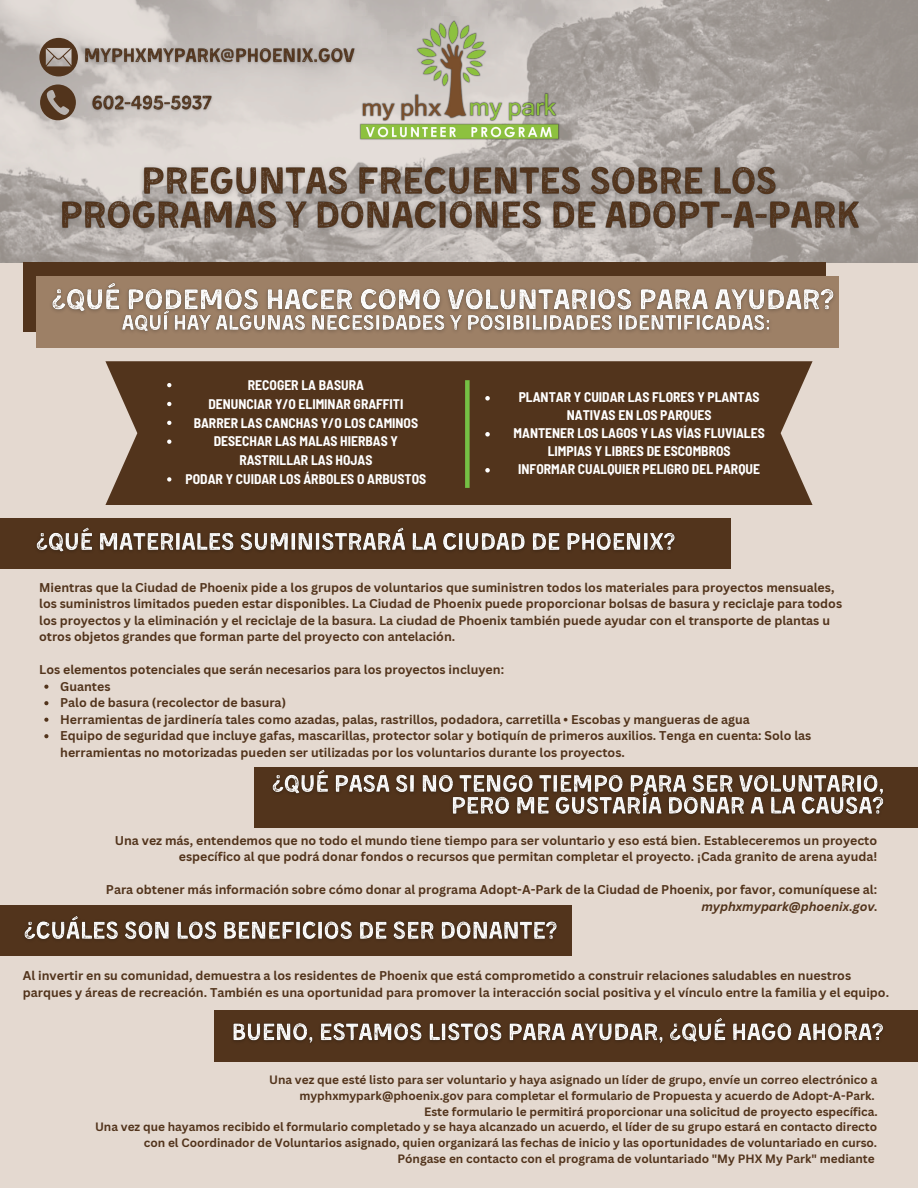
<style>
.page{position:relative;width:918px;height:1188px;background:#e4d9d0}
.page>*{position:absolute;margin:0;border:0;box-sizing:border-box;transform-origin:0 0}
.t1{font:700 semi-condensed 13.65px/18px "Barlow";color:#fff;text-align:center}
.t2{font:700 12.45px/16.5px "Canva Sans";color:#52341c}
.t3{font:700 11.85px/15.8px "Canva Sans";color:#52341c;text-align:right}
.s1{font-style:italic}
</style>
<div class="page">
<img style="left:0;top:0;width:918px;height:262px">
<img style="left:357px;top:19px;width:204px;height:122px">
<div style="left:23px;top:262px;width:803px;height:69px;background:#52341c"></div>
<div style="left:36px;top:276px;width:803px;height:72px;background:#9d8066"></div>
<img style="left:52px;top:282px;width:782px;height:51px">
<div style="left:105px;top:361px;width:708px;height:144px;background:#52341c"></div>
<svg style="left:167px;top:383px;width:4px;height:4px"></svg>
<svg style="left:167px;top:402px;width:4px;height:4px"></svg>
<svg style="left:167px;top:421px;width:4px;height:4px"></svg>
<svg style="left:167px;top:440px;width:4px;height:4px"></svg>
<svg style="left:167px;top:477px;width:4px;height:5px"></svg>
<div style="left:465px;top:380px;width:5px;height:108px;background:#75c044"></div>
<svg style="left:485px;top:396px;width:5px;height:5px"></svg>
<svg style="left:485px;top:432px;width:5px;height:5px"></svg>
<svg style="left:485px;top:468px;width:5px;height:5px"></svg>
<div style="left:0;top:519px;width:730px;height:50px;background:#52341c"></div>
<svg style="left:44px;top:685px;width:4px;height:4px"></svg>
<svg style="left:44px;top:701px;width:4px;height:4px"></svg>
<svg style="left:44px;top:718px;width:4px;height:4px"></svg>
<svg style="left:44px;top:734px;width:4px;height:4px"></svg>
<div style="left:254px;top:767px;width:664px;height:61px;background:#52341c"></div>
<div style="left:0;top:905px;width:572px;height:50px;background:#52341c"></div>
<div style="left:214px;top:1011px;width:704px;height:51px;background:#52341c"></div>
<img style="left:36px;top:527px;width:639px;height:25px">
<img style="left:272px;top:769px;width:612px;height:45px">
<img style="left:24px;top:916px;width:533px;height:24px">
<img style="left:233px;top:1018px;width:650px;height:25px">
<img style="left:52px;top:158px;width:817px;height:81px">
<svg style="left:39px;top:38px;width:39px;height:38px"></svg>
<img style="left:75px;top:42px;width:287px;height:28px">
<svg style="left:40px;top:84px;width:36px;height:36px"></svg>
<img style="left:87px;top:90px;width:130px;height:27px">
<p class="t1" style="left:248px;top:375px;width:117px">RECOGER LA BASURA</p>
<p class="t1" style="left:208px;top:394px;width:197px">DENUNCIAR Y/O ELIMINAR GRAFFITI</p>
<p class="t1" style="left:194px;top:413px;width:226px">BARRER LAS CANCHAS Y/O LOS CAMINOS</p>
<p class="t1" style="left:214px;top:431px;width:186px;line-height:18.9px">DESECHAR LAS MALAS HIERBAS Y<br>RASTRILLAR LAS HOJAS</p>
<p class="t1" style="left:186px;top:470px;width:242px">PODAR Y CUIDAR LOS ÁRBOLES O ARBUSTOS</p>
<p class="t1" style="left:519px;top:387px;width:242px">PLANTAR Y CUIDAR LAS FLORES Y PLANTAS<br>NATIVAS EN LOS PARQUES</p>
<p class="t1" style="left:514px;top:423px;width:253px">MANTENER LOS LAGOS Y LAS VÍAS FLUVIALES<br>LIMPIAS Y LIBRES DE ESCOMBROS</p>
<p class="t1" style="left:518px;top:459px;width:243px">INFORMAR CUALQUIER PELIGRO DEL PARQUE</p>
<p class="t2" style="left:39px;top:579px;width:804px">Mientras que la Ciudad de Phoenix pide a los grupos de voluntarios que suministren todos los materiales para proyectos mensuales, los suministros limitados pueden estar disponibles. La Ciudad de Phoenix puede proporcionar bolsas de basura y reciclaje para todos los proyectos y la eliminación y el reciclaje de la basura. La ciudad de Phoenix también puede ayudar con el transporte de plantas u otros objetos grandes que forman parte del proyecto con antelación.</p>
<p class="t2" style="left:39px;top:661px;width:466px">Los elementos potenciales que serán necesarios para los proyectos incluyen:</p>
<p class="t2" style="left:60px;top:678px;width:52px">Guantes</p>
<p class="t2" style="left:60px;top:694px;width:227px">Palo de basura (recolector de basura)</p>
<p class="t2" style="left:60px;top:711px;width:691px">Herramientas de jardinería tales como azadas, palas, rastrillos, podadora, carretilla • Escobas y mangueras de agua</p>
<h4 class="t2" style="left:60px;top:727px;width:753px">Equipo de seguridad que incluye gafas, mascarillas, protector solar y botiquín de primeros auxilios. Tenga en cuenta: Solo las herramientas no motorizadas pueden ser utilizadas por los voluntarios durante los proyectos.</h4>
<h4 class="t2" style="left:115px;top:832px;width:764px;text-align:right">Una vez más, entendemos que no todo el mundo tiene tiempo para ser voluntario y eso está bien. Estableceremos un proyecto específico al que podrá donar fondos o recursos que permitan completar el proyecto. ¡Cada granito de arena ayuda!</h4>
<p class="t2" style="left:106px;top:881px;width:774px;text-align:right">Para obtener más información sobre cómo donar al programa Adopt-A-Park de la Ciudad de Phoenix, por favor, comuníquese al: <span class="s1">myphxmypark@phoenix.gov.</span></p>
<p class="t2" style="left:23px;top:967px;width:868px">Al invertir en su comunidad, demuestra a los residentes de Phoenix que está comprometido a construir relaciones saludables en nuestros parques y áreas de recreación. También es una oportunidad para promover la interacción social positiva y el vínculo entre la familia y el equipo.</p>
<p class="t3" style="left:269px;top:1072px;width:610px">Una vez que esté listo para ser voluntario y haya asignado un líder de grupo, envíe un correo electrónico a</p>
<p class="t3" style="left:299px;top:1087px;width:577px">myphxmypark@phoenix.gov para completar el formulario de Propuesta y acuerdo de Adopt-A-Park.</p>
<h4 class="t3" style="left:424px;top:1103px;width:455px">Este formulario le permitirá proporcionar una solicitud de proyecto específica.</h4>
<h4 class="t3" style="left:95px;top:1119px;width:784px">Una vez que hayamos recibido el formulario completado y se haya alcanzado un acuerdo, el líder de su grupo estará en contacto directo con el Coordinador de Voluntarios asignado, quien organizará las fechas de inicio y las oportunidades de voluntariado en curso.</h4>
<h4 class="t3" style="left:398px;top:1151px;width:479px">Póngase en contacto con el programa de voluntariado "My PHX My Park" mediante</h4>
</div>
